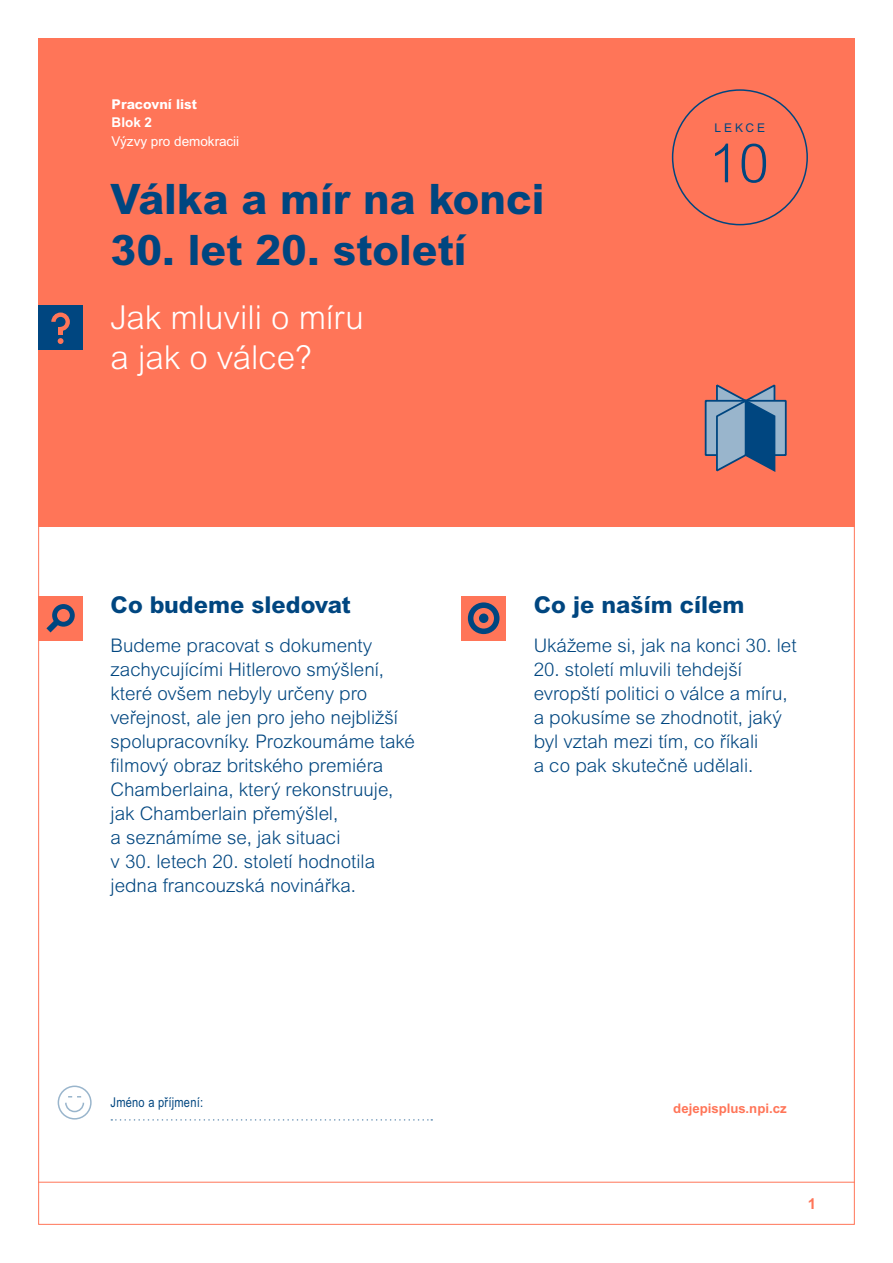
<style>
.page{position:relative;width:893px;height:1263px;background:#fff}
.page>*{position:absolute;margin:0;border:0;box-sizing:border-box;transform-origin:0 0}
.t1{font:300 54px "Arial MT Pro";color:#004680}
.t2{font:800 42px "Arial MT Pro";color:#004680}
.t3{font:300 33px/39.6px "Arial MT Pro";color:#fff}
.t4{font:800 23.25px "Arial MT Pro";color:#004680}
.t5{font:300 18.75px/24px "Arial MT Pro";color:#004680}
.t6{font:700 15px "Arial MT Pro";color:#ff7558}
.t7{font:13.5px "Arial MT Pro";color:#fff}
.t8{font:13.5px "Arial Narrow MT Pro";letter-spacing:.02em;color:#004680}
.t9{font:800 13.5px "Arial MT Pro";color:#fff}
.t10{font:700 13.5px "Arial MT Pro";color:#fff}
.t11{font:700 13.2px "Arial MT Pro";color:#ff7558}
.t12{font:12px "Arial MT Pro";letter-spacing:.25em;color:#004680}
</style>
<div class="page">
<hr style="left:38px;top:1182px;width:817px;height:1px;background:#ff7558">
<div style="left:38px;top:38px;width:817px;height:488px;background:#ff7558"></div>
<div style="left:705px;top:400px;width:41px;height:56px;background:#99b5cc;border:2px solid #004680"></div>
<div style="left:745px;top:400px;width:42px;height:56px;background:#99b5cc;border:2px solid #004680"></div>
<svg style="left:714px;top:384px;width:63px;height:88px"></svg>
<div style="left:38px;top:305px;width:45px;height:45px;background:#004680"></div>
<svg style="left:51px;top:312px;width:19px;height:32px"></svg>
<svg style="left:111px;top:1119px;width:321px;height:2px"></svg>
<div style="left:58px;top:1085px;width:34px;height:34px;border:2px solid #99b5cc;border-radius:50%"></div>
<svg style="left:64px;top:1096px;width:21px;height:17px"></svg>
<div style="left:461px;top:596px;width:45px;height:45px;background:#ff7558"></div>
<div style="left:468px;top:602px;width:31px;height:32px;background:#004680;border-radius:50%"></div>
<div style="left:473px;top:608px;width:21px;height:20px;background:#ff7558;border-radius:50%"></div>
<div style="left:479px;top:613px;width:9px;height:10px;background:#004680;border-radius:50%"></div>
<div style="left:38px;top:596px;width:45px;height:45px;background:#ff7558"></div>
<svg style="left:46px;top:619px;width:12px;height:13px"></svg>
<div style="left:52px;top:604px;width:23px;height:23px;background:#004680;border-radius:50%"></div>
<div style="left:57px;top:609px;width:13px;height:13px;background:#ff7558;border-radius:50%"></div>
<p class="t9" style="left:112px;top:96px;width:87px">Pracovní list</p>
<p class="t10" style="left:112px;top:114px;width:42px">Blok 2</p>
<p class="t7" style="left:112px;top:133px;width:129px">Výzvy pro demokracii</p>
<h2 class="t2" style="left:111px;top:174px;width:435px">Válka a mír na konci</h2>
<h2 class="t2" style="left:111px;top:225px;width:358px">30. let 20. století</h2>
<h3 class="t3" style="left:111px;top:298px;width:255px">Jak mluvili o míru a jak o válce?</h3>
<p class="t12" style="left:715px;top:121px;width:52px">lekce</p>
<h1 class="t1" style="left:709px;top:130px;width:62px">10</h1>
<p class="t4" style="left:111px;top:590px;width:242px">Co budeme sledovat</p>
<p class="t4" style="left:534px;top:590px;width:212px">Co je naším cílem</p>
<p class="t5" style="left:111px;top:634px;width:306px">Budeme pracovat s dokumenty zachycujícími Hitlerovo smýšlení, které ovšem nebyly určeny pro veřejnost, ale jen pro jeho nejbližší spolupracovníky. Prozkoumáme také filmový obraz britského premiéra<br>Chamberlaina, který rekonstruuje, jak Chamberlain přemýšlel,<br>a seznámíme se, jak situaci<br>v 30. letech 20. století hodnotila jedna francouzská novinářka.</p>
<p class="t5" style="left:534px;top:634px;width:264px">Ukážeme si, jak na konci 30. let</p>
<p class="t5" style="left:534px;top:658px;width:255px">20. století mluvili tehdejší evropští politici o válce a míru, a pokusíme se zhodnotit, jaký byl vztah mezi tím, co říkali<br>a co pak skutečně udělali.</p>
<p class="t8" style="left:111px;top:1094px;width:94px">Jméno a příjmení:</p>
<p class="t11" style="left:673px;top:1101px;width:115px">dejepisplus.npi.cz</p>
<p class="t6" style="left:808px;top:1195px;width:10px">1</p>
</div>
